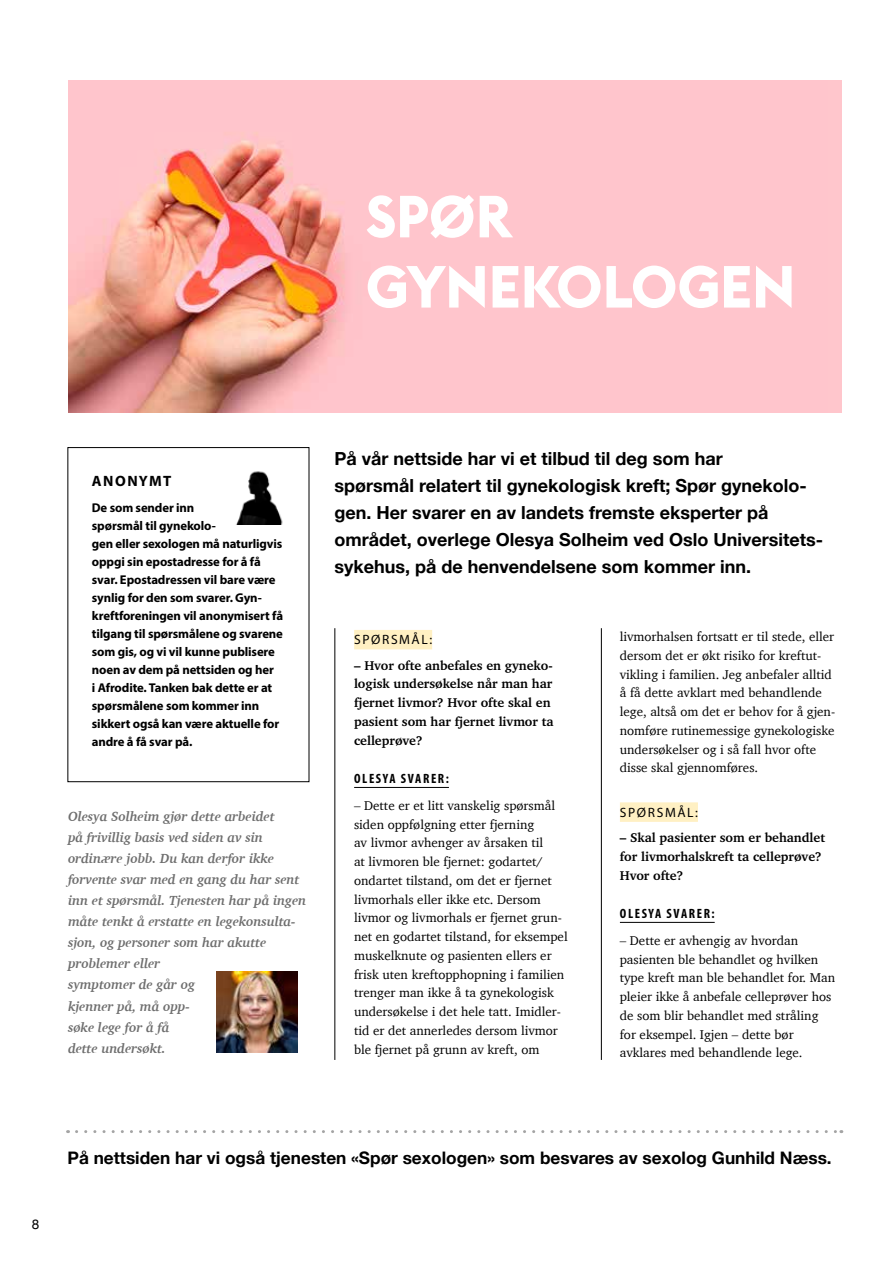
<style>
.page{position:relative;width:893px;height:1263px;background:#fff}
.page>*{position:absolute;margin:0;border:0;box-sizing:border-box;transform-origin:0 0}
.t1{font:700 58.5px/70.2px "Euclid Flex";color:#fff}
.t2{font:700 18px/27px "Helvetica Neue";color:#000}
.t3{font:700 17.25px "Helvetica Neue";color:#000}
.t4{font:700 15px "Myriad Pro";letter-spacing:.095em;color:#000}
.t5{font:italic 700 13.5px/21px "Charter";letter-spacing:-.01em;color:#6e6e6e}
.t6{font:700 condensed 13.5px "Myriad Pro";letter-spacing:.12em;color:#000}
.t7{font:13.5px "Myriad Pro";letter-spacing:.12em;color:#000}
.t8{font:13.5px "Helvetica Neue";color:#000}
.t9{font:13.05px/18.8px "Charter";color:#000}
.t10{font:700 13.05px/18.8px "Charter";color:#000}
.t11{font:700 12.75px/18px "Myriad Pro";letter-spacing:-.01em;color:#000}
</style>
<div class="page">
<img style="left:68px;top:81px;width:774px;height:331px">
<hr style="left:335px;top:628px;width:1px;height:432px;background:#000">
<hr style="left:601px;top:628px;width:1px;height:432px;background:#000">
<div style="left:67px;top:447px;width:242px;height:335px;border:1px solid #000"></div>
<div style="left:620px;top:802px;width:78px;height:20px;background:#fff0c3"></div>
<hr style="left:620px;top:922px;width:95px;height:1px;background:#000">
<div style="left:354px;top:630px;width:78px;height:19px;background:#fff0c3"></div>
<hr style="left:354px;top:787px;width:95px;height:1px;background:#000">
<img style="left:236px;top:471px;width:47px;height:54px">
<svg style="left:77px;top:1130px;width:765px;height:3px"></svg>
<img style="left:216px;top:971px;width:81px;height:81px">
<h1 class="t1" style="left:366px;top:182px;width:431px">SPØR<br>GYNEKOLOGEN</h1>
<p class="t4" style="left:92px;top:472px;width:81px">ANONYMT</p>
<p class="t11" style="left:92px;top:498px;width:193px">De som sender inn<br>spørsmål til gynekolo-<br>gen eller sexologen må naturligvis oppgi sin epostadresse for å få svar. Epostadressen vil bare være synlig for den som svarer. Gyn&shy;kreftforeningen vil anonymisert få tilgang til spørsmålene og svarene som gis, og vi vil kunne publisere noen av dem på nettsiden og her<br>i Afrodite. Tanken bak dette er at spørsmålene som kommer inn sikkert også kan være aktuelle for andre å få svar på.</p>
<p class="t5" style="left:68px;top:806px;width:240px">Olesya Solheim gjør dette arbeidet<br>på frivillig basis ved siden av sin ordinære jobb. Du kan derfor ikke forvente svar med en gang du har sent inn et spørsmål. Tjenesten har på ingen måte tenkt å erstatte en legekonsulta&shy;sjon, og personer som har akutte problemer eller<br>symptomer de går og<br>kjenner på, må opp-<br>søke lege for å få<br>dette undersøkt.</p>
<p class="t2" style="left:334px;top:446px;width:490px">På vår nettside har vi et tilbud til deg som har<br>spørsmål relatert til gynekologisk kreft; Spør gynekolo&shy;gen. Her svarer en av landets fremste eksperter på området, overlege Olesya Solheim ved Oslo Universitets&shy;sykehus, på de henvendelsene som kommer inn.</p>
<p class="t7" style="left:354px;top:631px;width:80px">SPØRSMÅL:</p>
<p class="t10" style="left:354px;top:655px;width:201px">– Hvor ofte anbefales en gyneko&shy;logisk undersøkelse når man har fjernet livmor? Hvor ofte skal en pasient som har fjernet livmor ta celleprøve?</p>
<p class="t6" style="left:354px;top:770px;width:96px">OLESYA SVARER:</p>
<p class="t9" style="left:354px;top:796px;width:215px">– Dette er et litt vanskelig spørsmål siden oppfølgning etter fjerning<br>av livmor avhenger av årsaken til<br>at livmoren ble fjernet: godartet/ ondartet tilstand, om det er fjernet livmorhals eller ikke etc. Dersom livmor og livmorhals er fjernet grun&shy;net en godartet tilstand, for eksempel muskelknute og pasienten ellers er frisk uten kreftopphopning i familien trenger man ikke å ta gynekologisk undersøkelse i det hele tatt. Imidler&shy;tid er det annerledes dersom livmor ble fjernet på grunn av kreft, om</p>
<p class="t9" style="left:620px;top:627px;width:217px">livmorhalsen fortsatt er til stede, eller dersom det er økt risiko for kreftut&shy;vikling i familien. Jeg anbefaler alltid å få dette avklart med behandlende lege, altså om det er behov for å gjen&shy;nomføre rutinemessige gynekologiske undersøkelser og i så fall hvor ofte disse skal gjennomføres.</p>
<p class="t7" style="left:620px;top:804px;width:80px">SPØRSMÅL:</p>
<p class="t10" style="left:620px;top:828px;width:207px">– Skal pasienter som er behandlet for livmorhalskreft ta celleprøve?<br>Hvor ofte?</p>
<p class="t6" style="left:620px;top:905px;width:96px">OLESYA SVARER:</p>
<p class="t9" style="left:620px;top:931px;width:217px">– Dette er avhengig av hvordan pasienten ble behandlet og hvilken type kreft man ble behandlet for. Man pleier ikke å anbefale celleprøver hos de som blir behandlet med stråling for eksempel. Igjen – dette bør avklares med behandlende lege.</p>
<p class="t8" style="left:32px;top:1214px;width:9px">8</p>
<h3 class="t3" style="left:68px;top:1144px;width:766px">På nettsiden har vi også tjenesten «Spør sexologen» som besvares av sexolog Gunhild Næss.</h3>
</div>
